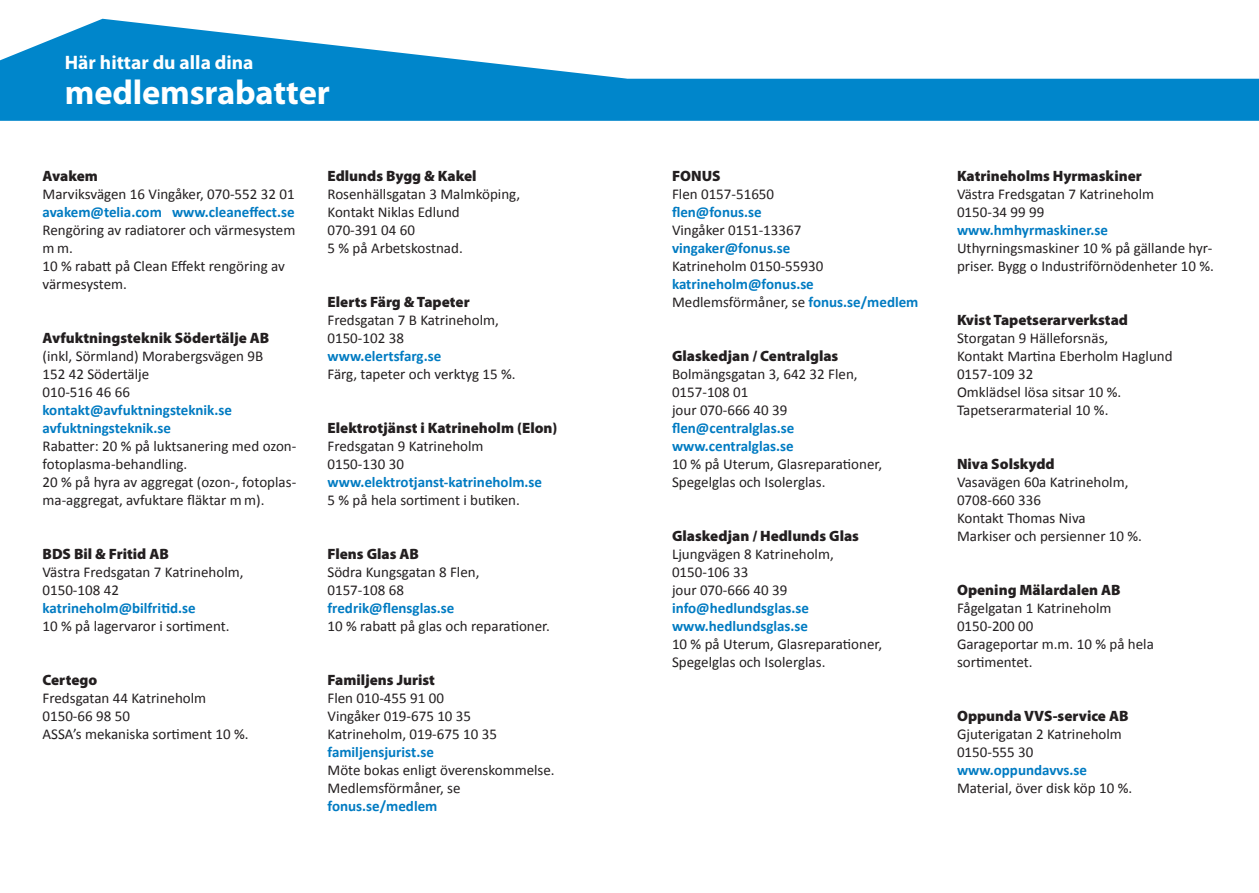
<style>
.page{position:relative;width:1259px;height:893px;background:#fff}
.page>*{position:absolute;margin:0;border:0;box-sizing:border-box;transform-origin:0 0}
.t1{font:700 34.5px "Myriad Pro";letter-spacing:-.005em;color:#fff}
.t2{font:700 19.5px "Myriad Pro";color:#fff}
.Brödtext{font:15px/18px "Calibri";color:#231f20}
.www{font:700 15px "Calibri";color:#007bc2}
.RUB{font:900 15px "Myriad Pro";color:#231f20}
.Brödtext-2{font:700 15px "Calibri";color:#007bc2}
.s1{font-weight:700;color:#007bc2}
</style>
<div class="page">
<svg style="left:0;top:19px;width:1259px;height:102px;fill:#0086cb"></svg>
<p class="t2" style="left:65px;top:50px;width:190px">Här hittar du alla dina</p>
<p class="t1" style="left:65px;top:70px;width:266px">medlemsrabatter</p>
<p class="RUB" style="left:43px;top:166px;width:57px">Avakem</p>
<p class="Brödtext" style="left:43px;top:185px;width:254px">Marviksvägen 16 Vingåker, 070-552 32 01</p>
<p class="www" style="left:43px;top:203px;width:254px">avakem@telia.com www.cleaneffect.se</p>
<p class="Brödtext" style="left:43px;top:221px;width:254px">Rengöring av radiatorer och värmesystem m m.</p>
<p class="Brödtext" style="left:43px;top:257px;width:244px">10 % rabatt på Clean Effekt rengöring av värmesystem.</p>
<p class="RUB" style="left:43px;top:328px;width:228px">Avfuktningsteknik Södertälje AB</p>
<p class="Brödtext" style="left:43px;top:347px;width:222px">(inkl, Sörmland) Morabergsvägen 9B</p>
<p class="Brödtext" style="left:43px;top:365px;width:108px">152 42 Södertälje</p>
<p class="Brödtext" style="left:43px;top:383px;width:89px">010-516 46 66</p>
<p class="www" style="left:43px;top:401px;width:191px">kontakt@avfuktningsteknik.se</p>
<p class="www" style="left:43px;top:419px;width:130px">avfuktningsteknik.se</p>
<p class="Brödtext" style="left:43px;top:437px;width:255px">Rabatter: 20 % på luktsanering med ozon&shy;fotoplasma-behandling.</p>
<p class="Brödtext" style="left:43px;top:473px;width:255px">20 % på hyra av aggregat (ozon-, fotoplas&shy;ma-aggregat, avfuktare fläktar m m).</p>
<p class="RUB" style="left:43px;top:544px;width:128px">BDS Bil &amp; Fritid AB</p>
<p class="Brödtext" style="left:43px;top:563px;width:202px">Västra Fredsgatan 7 Katrineholm,</p>
<p class="Brödtext" style="left:43px;top:581px;width:78px">0150-108 42</p>
<p class="www" style="left:43px;top:599px;width:155px">katrineholm@bilfritid.se</p>
<p class="Brödtext" style="left:43px;top:617px;width:189px">10 % på lagervaror i sortiment.</p>
<p class="RUB" style="left:43px;top:670px;width:56px">Certego</p>
<p class="Brödtext" style="left:43px;top:689px;width:165px">Fredsgatan 44 Katrineholm</p>
<p class="Brödtext" style="left:43px;top:707px;width:89px">0150-66 98 50</p>
<p class="Brödtext" style="left:43px;top:725px;width:208px">ASSA’s mekaniska sortiment 10 %.</p>
<p class="RUB" style="left:327px;top:166px;width:150px">Edlunds Bygg &amp; Kakel</p>
<p class="Brödtext" style="left:327px;top:185px;width:194px">Rosenhällsgatan 3 Malmköping,</p>
<p class="Brödtext" style="left:327px;top:203px;width:134px">Kontakt Niklas Edlund</p>
<p class="Brödtext" style="left:327px;top:221px;width:89px">070-391 04 60</p>
<p class="Brödtext" style="left:327px;top:239px;width:137px">5 % på Arbetskostnad.</p>
<p class="RUB" style="left:327px;top:292px;width:144px">Elerts Färg &amp; Tapeter</p>
<p class="Brödtext" style="left:327px;top:311px;width:173px">Fredsgatan 7 B Katrineholm,</p>
<p class="Brödtext" style="left:327px;top:329px;width:78px">0150-102 38</p>
<p class="www" style="left:327px;top:347px;width:115px">www.elertsfarg.se</p>
<p class="Brödtext" style="left:327px;top:365px;width:190px">Färg, tapeter och verktyg 15 %.</p>
<p class="RUB" style="left:327px;top:418px;width:231px">Elektrotjänst i Katrineholm (Elon)</p>
<p class="Brödtext" style="left:327px;top:437px;width:158px">Fredsgatan 9 Katrineholm</p>
<p class="Brödtext" style="left:327px;top:455px;width:78px">0150-130 30</p>
<p class="www" style="left:327px;top:473px;width:216px">www.elektrotjanst-katrineholm.se</p>
<p class="Brödtext" style="left:327px;top:491px;width:194px">5 % på hela sortiment i butiken.</p>
<p class="RUB" style="left:327px;top:544px;width:93px">Flens Glas AB</p>
<p class="Brödtext" style="left:327px;top:563px;width:153px">Södra Kungsgatan 8 Flen,</p>
<p class="Brödtext" style="left:327px;top:581px;width:78px">0157-108 68</p>
<p class="www" style="left:327px;top:599px;width:128px">fredrik@flensglas.se</p>
<p class="Brödtext" style="left:327px;top:617px;width:224px">10 % rabatt på glas och reparationer.</p>
<p class="RUB" style="left:327px;top:670px;width:109px">Familjens Jurist</p>
<p class="Brödtext" style="left:327px;top:689px;width:118px">Flen 010-455 91 00</p>
<p class="Brödtext" style="left:327px;top:707px;width:145px">Vingåker 019-675 10 35</p>
<p class="Brödtext" style="left:327px;top:725px;width:171px">Katrineholm, 019-675 10 35</p>
<p class="www" style="left:327px;top:743px;width:108px">familjensjurist.se</p>
<p class="Brödtext" style="left:327px;top:761px;width:229px">Möte bokas enligt överenskommelse.</p>
<p class="Brödtext" style="left:327px;top:779px;width:135px">Medlemsförmåner, se</p>
<p class="www" style="left:327px;top:797px;width:111px">fonus.se/medlem</p>
<p class="RUB" style="left:672px;top:166px;width:50px">FONUS</p>
<p class="Brödtext" style="left:672px;top:185px;width:104px">Flen 0157-51650</p>
<p class="Brödtext-2" style="left:672px;top:203px;width:91px">flen@fonus.se</p>
<p class="Brödtext" style="left:672px;top:221px;width:131px">Vingåker 0151-13367</p>
<p class="Brödtext-2" style="left:672px;top:239px;width:120px">vingaker@fonus.se</p>
<p class="Brödtext" style="left:672px;top:257px;width:153px">Katrineholm 0150-55930</p>
<p class="www" style="left:672px;top:275px;width:143px">katrineholm@fonus.se</p>
<p class="Brödtext" style="left:672px;top:293px;width:248px">Medlemsförmåner, se <span class="s1">fonus.se/medlem</span></p>
<p class="RUB" style="left:672px;top:346px;width:168px">Glaskedjan / Centralglas</p>
<p class="Brödtext" style="left:672px;top:365px;width:187px">Bolmängsgatan 3, 642 32 Flen,</p>
<p class="Brödtext" style="left:672px;top:383px;width:78px">0157-108 01</p>
<p class="Brödtext" style="left:672px;top:401px;width:117px">jour 070-666 40 39</p>
<p class="www" style="left:672px;top:419px;width:124px">flen@centralglas.se</p>
<p class="www" style="left:672px;top:437px;width:123px">www.centralglas.se</p>
<p class="Brödtext" style="left:672px;top:455px;width:212px">10 % på Uterum, Glasreparationer,</p>
<p class="Brödtext" style="left:672px;top:473px;width:155px">Spegelglas och Isolerglas.</p>
<p class="RUB" style="left:672px;top:526px;width:189px">Glaskedjan / Hedlunds Glas</p>
<p class="Brödtext" style="left:672px;top:545px;width:163px">Ljungvägen 8 Katrineholm,</p>
<p class="Brödtext" style="left:672px;top:563px;width:78px">0150-106 33</p>
<p class="Brödtext" style="left:672px;top:581px;width:117px">jour 070-666 40 39</p>
<p class="www" style="left:672px;top:599px;width:138px">info@hedlundsglas.se</p>
<p class="www" style="left:672px;top:617px;width:138px">www.hedlundsglas.se</p>
<p class="Brödtext" style="left:672px;top:635px;width:212px">10 % på Uterum, Glasreparationer,</p>
<p class="Brödtext" style="left:672px;top:653px;width:155px">Spegelglas och Isolerglas.</p>
<p class="RUB" style="left:957px;top:166px;width:186px">Katrineholms Hyrmaskiner</p>
<p class="Brödtext" style="left:957px;top:185px;width:199px">Västra Fredsgatan 7 Katrineholm</p>
<p class="Brödtext" style="left:957px;top:203px;width:89px">0150-34 99 99</p>
<p class="www" style="left:957px;top:221px;width:152px">www.hmhyrmaskiner.se</p>
<p class="Brödtext" style="left:957px;top:239px;width:257px">Uthyrningsmaskiner 10 % på gällande hyr-</p>
<p class="Brödtext" style="left:957px;top:257px;width:258px">priser. Bygg o Industriförnödenheter 10 %.</p>
<p class="RUB" style="left:957px;top:310px;width:173px">Kvist Tapetserarverkstad</p>
<p class="Brödtext" style="left:957px;top:329px;width:153px">Storgatan 9 Hälleforsnäs,</p>
<p class="Brödtext" style="left:957px;top:347px;width:217px">Kontakt Martina Eberholm Haglund</p>
<p class="Brödtext" style="left:957px;top:365px;width:78px">0157-109 32</p>
<p class="Brödtext" style="left:957px;top:383px;width:166px">Omklädsel lösa sitsar 10 %.</p>
<p class="Brödtext" style="left:957px;top:401px;width:153px">Tapetserarmaterial 10 %.</p>
<p class="RUB" style="left:957px;top:454px;width:99px">Niva Solskydd</p>
<p class="Brödtext" style="left:957px;top:473px;width:173px">Vasavägen 60a Katrineholm,</p>
<p class="Brödtext" style="left:957px;top:491px;width:86px">0708-660 336</p>
<p class="Brödtext" style="left:957px;top:509px;width:130px">Kontakt Thomas Niva</p>
<p class="Brödtext" style="left:957px;top:527px;width:187px">Markiser och persienner 10 %.</p>
<p class="RUB" style="left:957px;top:580px;width:165px">Opening Mälardalen AB</p>
<p class="Brödtext" style="left:957px;top:599px;width:156px">Fågelgatan 1 Katrineholm</p>
<p class="Brödtext" style="left:957px;top:617px;width:78px">0150-200 00</p>
<p class="Brödtext" style="left:957px;top:635px;width:198px">Garageportar m.m. 10 % på hela</p>
<p class="Brödtext" style="left:957px;top:653px;width:77px">sortimentet.</p>
<p class="RUB" style="left:957px;top:706px;width:173px">Oppunda VVS-service AB</p>
<p class="Brödtext" style="left:957px;top:725px;width:166px">Gjuterigatan 2 Katrineholm</p>
<p class="Brödtext" style="left:957px;top:743px;width:78px">0150-555 30</p>
<p class="www" style="left:957px;top:761px;width:132px">www.oppundavvs.se</p>
<p class="Brödtext" style="left:957px;top:779px;width:177px">Material, över disk köp 10 %.</p>
</div>
